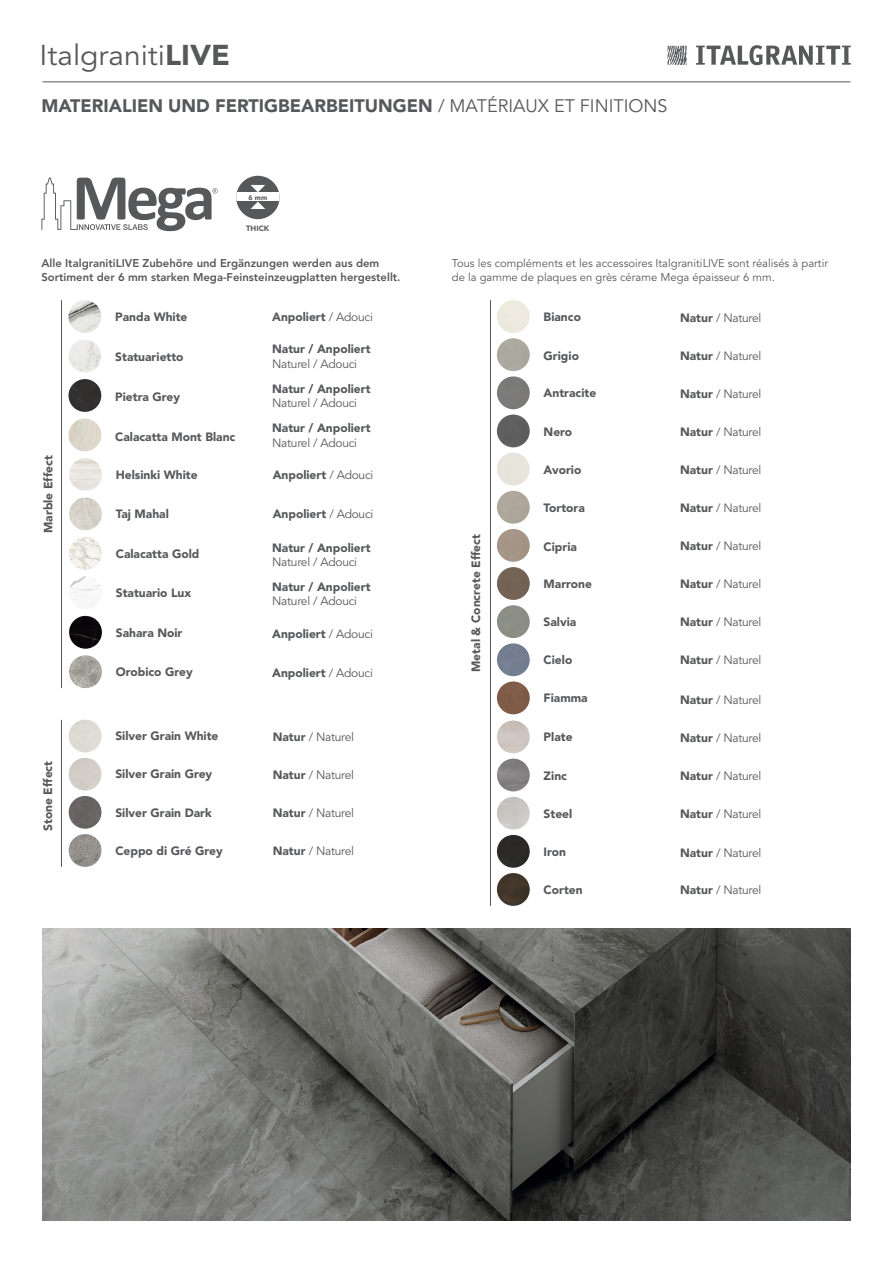
<style>
.page{position:relative;width:893px;height:1263px;background:#fff}
.page>*{position:absolute;margin:0;border:0;box-sizing:border-box;transform-origin:0 0}
.t1{font:28.5px "Avenir LT Std";color:#57585a;scale:1.05 1}
.t2{font:900 18px "Avenir LT Std";color:#57585a}
.t3{font:900 12px/14.4px "Avenir LT Std";color:#57585a}
.t4{font:12px "Avenir LT Std";letter-spacing:-.02em;color:#57585a}
.t5{font:11.25px/13.5px "Avenir LT Std";color:#57585a}
.t6{font:800 11.25px/13.5px "Avenir LT Std";color:#57585a}
.t7{font:900 7.65px "Avenir LT Std";color:#57585a}
.t8{font:900 7.05px "Avenir LT Std";color:#57585a}
.s1{font-weight:900}
.s2{font-weight:400}
</style>
<div class="page">
<svg style="left:696px;top:45px;width:155px;height:20px"></svg>
<svg style="left:667px;top:46px;width:20px;height:19px"></svg>
<hr style="left:43px;top:82px;width:807px;height:1px;background:#57585a">
<svg style="left:41px;top:178px;width:177px;height:53px"></svg>
<div style="left:236px;top:176px;width:44px;height:43px;background:#57585a;border-radius:50%"></div>
<svg style="left:250px;top:185px;width:15px;height:7px"></svg>
<svg style="left:250px;top:202px;width:15px;height:7px"></svg>
<div style="left:236px;top:192px;width:44px;height:9px;background:#fff"></div>
<img style="left:43px;top:928px;width:807px;height:292px">
<img style="left:69px;top:758px;width:32px;height:33px;border-radius:16px">
<img style="left:69px;top:796px;width:32px;height:33px;border-radius:16px">
<img style="left:69px;top:834px;width:32px;height:33px;border-radius:16px">
<hr style="left:61px;top:720px;width:1px;height:147px;background:#57585a">
<img style="left:497px;top:300px;width:33px;height:33px;border-radius:16px">
<img style="left:497px;top:338px;width:33px;height:33px;border-radius:16px">
<img style="left:497px;top:376px;width:33px;height:33px;border-radius:16px">
<img style="left:497px;top:415px;width:33px;height:32px;border-radius:16px">
<img style="left:497px;top:453px;width:33px;height:32px;border-radius:16px">
<hr style="left:490px;top:300px;width:1px;height:606px;background:#57585a">
<hr style="left:61px;top:300px;width:1px;height:388px;background:#57585a">
<img style="left:69px;top:458px;width:33px;height:33px;border-radius:16px">
<img style="left:69px;top:497px;width:33px;height:33px;border-radius:16px">
<img style="left:69px;top:655px;width:33px;height:33px;border-radius:16px">
<img style="left:68px;top:419px;width:33px;height:32px;border-radius:16px">
<img style="left:69px;top:616px;width:33px;height:33px;border-radius:16px">
<img style="left:68px;top:379px;width:33px;height:33px;border-radius:16px">
<img style="left:69px;top:576px;width:33px;height:33px;border-radius:16px">
<img style="left:68px;top:340px;width:33px;height:32px;border-radius:16px">
<img style="left:69px;top:537px;width:33px;height:33px;border-radius:16px">
<img style="left:68px;top:300px;width:33px;height:33px;border-radius:16px">
<img style="left:497px;top:491px;width:33px;height:33px;border-radius:16px">
<img style="left:497px;top:529px;width:33px;height:33px;border-radius:16px">
<img style="left:497px;top:567px;width:33px;height:33px;border-radius:16px">
<img style="left:497px;top:605px;width:33px;height:33px;border-radius:16px">
<img style="left:497px;top:643px;width:33px;height:33px;border-radius:16px">
<img style="left:497px;top:681px;width:33px;height:33px;border-radius:16px">
<img style="left:497px;top:720px;width:33px;height:33px;border-radius:16px">
<img style="left:497px;top:759px;width:33px;height:32px;border-radius:16px">
<img style="left:497px;top:797px;width:33px;height:33px;border-radius:16px">
<img style="left:497px;top:835px;width:33px;height:33px;border-radius:16px">
<img style="left:497px;top:873px;width:33px;height:33px;border-radius:16px">
<h1 class="t1" style="left:40px;top:39px;width:183px">Italgraniti<span class="s1">LIVE</span></h1>
<p class="t2" style="left:41px;top:95px;width:628px">MATERIALIEN UND FERTIGBEARBEITUNGEN <span class="s2">/ MATÉRIAUX ET FINITIONS</span></p>
<p class="t8" style="left:249px;top:193px;width:20px">6 mm</p>
<p class="t7" style="left:246px;top:224px;width:25px">THICK</p>
<p class="t6" style="left:41px;top:257px;width:361px">Alle ItalgranitiLIVE Zubehöre und Ergänzungen werden aus dem<br>Sortiment der 6 mm starken Mega-Feinsteinzeugplatten hergestellt.</p>
<p class="t5" style="left:452px;top:257px;width:378px">Tous les compléments et les accessoires ItalgranitiLIVE sont réalisés à partir de la gamme de plaques en grès cérame Mega épaisseur 6 mm.</p>
<p class="t3" style="left:41px;top:533px;width:79px;rotate:-90deg">Marble Effect</p>
<p class="t3" style="left:41px;top:831px;width:72px;rotate:-90deg">Stone Effect</p>
<p class="t3" style="left:115px;top:310px;width:74px">Panda White</p>
<p class="t3" style="left:115px;top:349px;width:70px">Statuarietto</p>
<p class="t3" style="left:115px;top:389px;width:66px">Pietra Grey</p>
<p class="t3" style="left:115px;top:429px;width:122px">Calacatta Mont Blanc</p>
<p class="t3" style="left:116px;top:467px;width:83px">Helsinki White</p>
<p class="t3" style="left:116px;top:507px;width:55px">Taj Mahal</p>
<p class="t3" style="left:116px;top:546px;width:85px">Calacatta Gold</p>
<p class="t3" style="left:116px;top:586px;width:77px">Statuario Lux</p>
<p class="t3" style="left:116px;top:625px;width:68px">Sahara Noir</p>
<p class="t3" style="left:116px;top:665px;width:78px">Orobico Grey</p>
<p class="t3" style="left:115px;top:728px;width:105px">Silver Grain White</p>
<p class="t3" style="left:115px;top:767px;width:98px">Silver Grain Grey</p>
<p class="t3" style="left:115px;top:805px;width:98px">Silver Grain Dark</p>
<p class="t3" style="left:115px;top:843px;width:109px">Ceppo di Gré Grey</p>
<p class="t3" style="left:272px;top:310px;width:102px">Anpoliert <span class="s2">/ Adouci</span></p>
<p class="t3" style="left:272px;top:342px;width:100px">Natur / Anpoliert<br><span class="s2">Naturel / Adouci</span></p>
<p class="t3" style="left:272px;top:381px;width:100px">Natur / Anpoliert<br><span class="s2">Naturel / Adouci</span></p>
<p class="t3" style="left:272px;top:421px;width:100px">Natur / Anpoliert<br><span class="s2">Naturel / Adouci</span></p>
<p class="t3" style="left:273px;top:467px;width:102px">Anpoliert <span class="s2">/ Adouci</span></p>
<p class="t3" style="left:273px;top:507px;width:102px">Anpoliert <span class="s2">/ Adouci</span></p>
<p class="t3" style="left:272px;top:540px;width:100px">Natur / Anpoliert<br><span class="s2">Naturel / Adouci</span></p>
<p class="t3" style="left:272px;top:580px;width:100px">Natur / Anpoliert<br><span class="s2">Naturel / Adouci</span></p>
<p class="t3" style="left:272px;top:626px;width:102px">Anpoliert <span class="s2">/ Adouci</span></p>
<p class="t3" style="left:272px;top:666px;width:102px">Anpoliert <span class="s2">/ Adouci</span></p>
<p class="t4" style="left:273px;top:729px;width:83px"><span class="s1">Natur</span> / Naturel</p>
<p class="t4" style="left:273px;top:768px;width:83px"><span class="s1">Natur</span> / Naturel</p>
<p class="t4" style="left:273px;top:806px;width:83px"><span class="s1">Natur</span> / Naturel</p>
<p class="t4" style="left:273px;top:844px;width:83px"><span class="s1">Natur</span> / Naturel</p>
<p class="t3" style="left:469px;top:672px;width:139px;rotate:-90deg">Metal &amp; Concrete Effect</p>
<p class="t3" style="left:544px;top:310px;width:39px">Bianco</p>
<p class="t3" style="left:544px;top:348px;width:37px">Grigio</p>
<p class="t3" style="left:544px;top:386px;width:54px">Antracite</p>
<p class="t3" style="left:544px;top:424px;width:30px">Nero</p>
<p class="t3" style="left:544px;top:462px;width:39px">Avorio</p>
<p class="t3" style="left:544px;top:500px;width:43px">Tortora</p>
<p class="t3" style="left:544px;top:539px;width:35px">Cipria</p>
<p class="t3" style="left:544px;top:577px;width:50px">Marrone</p>
<p class="t3" style="left:544px;top:615px;width:34px">Salvia</p>
<p class="t3" style="left:544px;top:653px;width:30px">Cielo</p>
<p class="t3" style="left:544px;top:691px;width:46px">Fiamma</p>
<p class="t3" style="left:544px;top:730px;width:30px">Plate</p>
<p class="t3" style="left:544px;top:769px;width:25px">Zinc</p>
<p class="t3" style="left:544px;top:806px;width:30px">Steel</p>
<p class="t3" style="left:544px;top:844px;width:24px">Iron</p>
<p class="t3" style="left:544px;top:882px;width:41px">Corten</p>
<p class="t4" style="left:680px;top:311px;width:83px"><span class="s1">Natur</span> / Naturel</p>
<p class="t4" style="left:680px;top:349px;width:83px"><span class="s1">Natur</span> / Naturel</p>
<p class="t4" style="left:680px;top:387px;width:83px"><span class="s1">Natur</span> / Naturel</p>
<p class="t4" style="left:680px;top:425px;width:83px"><span class="s1">Natur</span> / Naturel</p>
<p class="t4" style="left:680px;top:463px;width:83px"><span class="s1">Natur</span> / Naturel</p>
<p class="t4" style="left:680px;top:501px;width:83px"><span class="s1">Natur</span> / Naturel</p>
<p class="t4" style="left:680px;top:539px;width:83px"><span class="s1">Natur</span> / Naturel</p>
<p class="t4" style="left:680px;top:577px;width:83px"><span class="s1">Natur</span> / Naturel</p>
<p class="t4" style="left:680px;top:615px;width:83px"><span class="s1">Natur</span> / Naturel</p>
<p class="t4" style="left:680px;top:653px;width:83px"><span class="s1">Natur</span> / Naturel</p>
<p class="t4" style="left:680px;top:693px;width:83px"><span class="s1">Natur</span> / Naturel</p>
<p class="t4" style="left:680px;top:731px;width:83px"><span class="s1">Natur</span> / Naturel</p>
<p class="t4" style="left:680px;top:769px;width:83px"><span class="s1">Natur</span> / Naturel</p>
<p class="t4" style="left:680px;top:807px;width:83px"><span class="s1">Natur</span> / Naturel</p>
<p class="t4" style="left:680px;top:845px;width:83px"><span class="s1">Natur</span> / Naturel</p>
<p class="t4" style="left:680px;top:883px;width:83px"><span class="s1">Natur</span> / Naturel</p>
</div>
